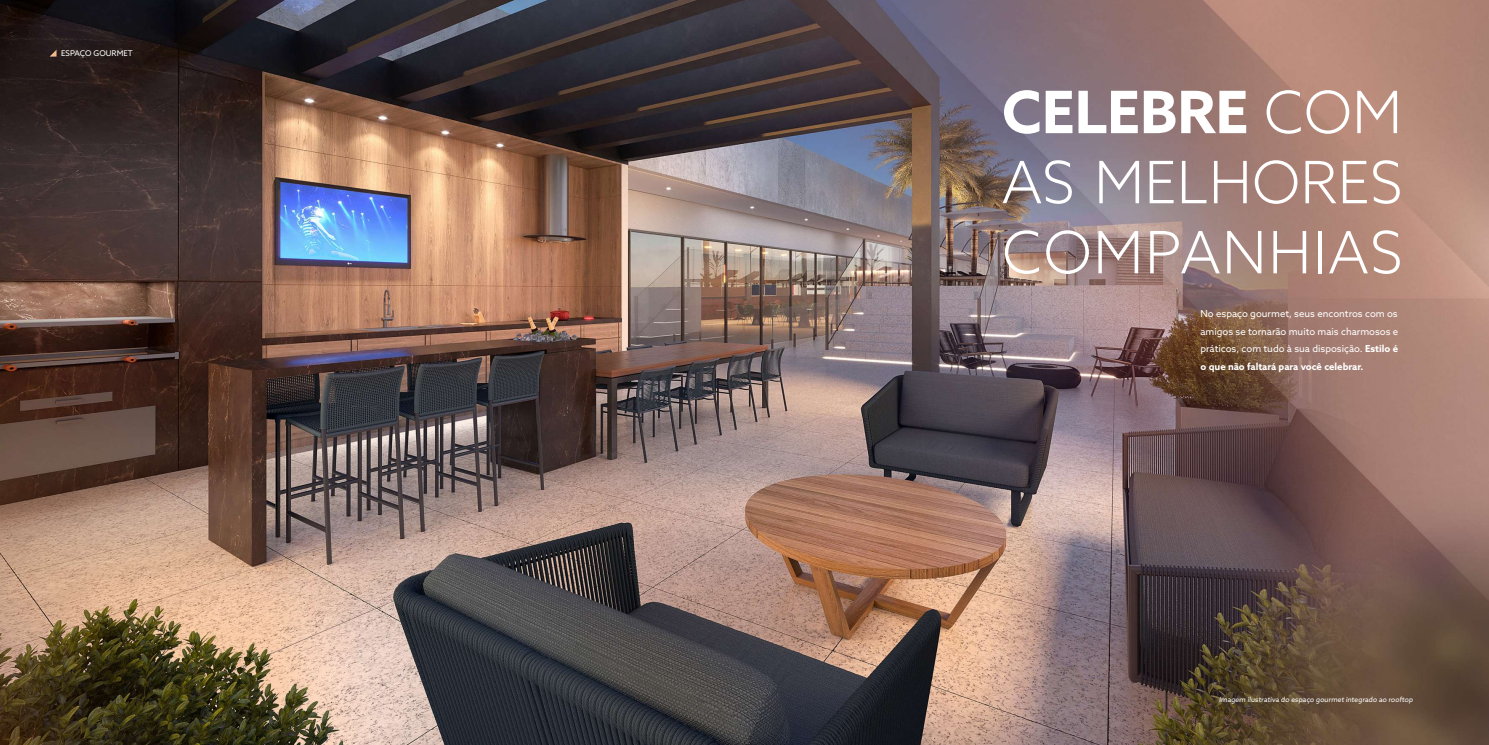
<style>
.page{position:relative;width:1489px;height:745px;background:#fff}
.page>*{position:absolute;margin:0;border:0;box-sizing:border-box;transform-origin:0 0}
.t1{font:300 58.45px/70px "Azo Sans";color:#fff;text-align:justify}
.t2{font:9.62px/17.5px "Azo Sans";color:#fff;text-align:justify}
.t3{font:7.88px "Azo Sans";color:#fff}
.t4{font:7px "Azo Sans";color:#fff}
.s1{font-weight:700}
</style>
<div class="page">
<img style="left:0;top:0;width:1488px;height:744px">
<svg style="left:50px;top:50px;width:7px;height:7px"></svg>
<p class="t3" style="left:61px;top:48px;width:73px">ESPAÇO GOURMET</p>
<h1 class="t1" style="left:1001px;top:77px;width:402px"><span class="s1">CELEBRE</span> COM AS MELHORES COMPANHIAS</h1>
<p class="t2" style="left:1200px;top:305px;width:199px">No espaço gourmet, seus encontros com os amigos se tornarão muito mais charmosos e práticos, com tudo à sua disposição. <span class="s1">Estilo é o que não faltará para você celebrar.</span></p>
<p class="t4" style="left:1218px;top:694px;width:196px">Imagem ilustrativa do espaço gourmet integrado ao rooftop</p>
</div>
